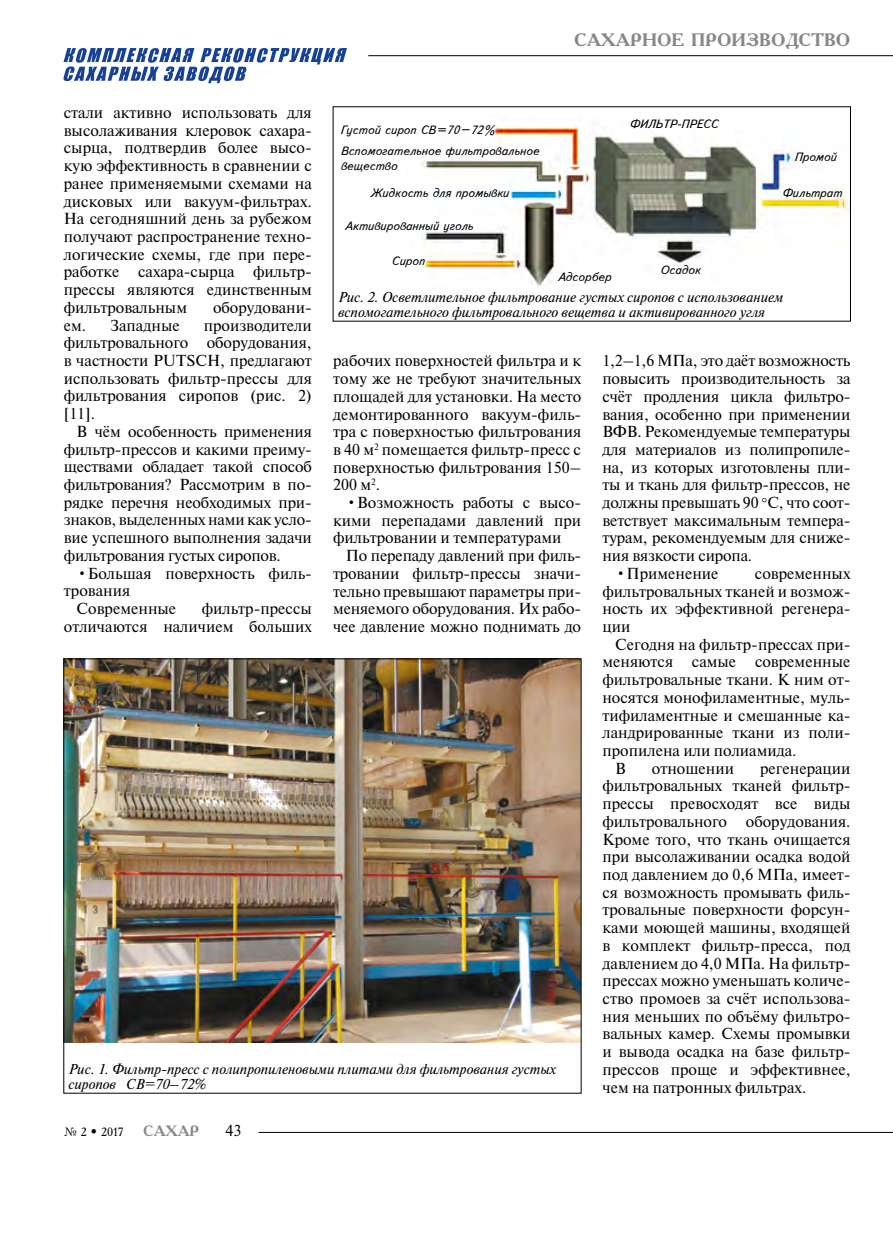
<style>
.page{position:relative;width:893px;height:1234px;background:#fff}
.page>*{position:absolute;margin:0;border:0;box-sizing:border-box;transform-origin:0 0}
.t1{font:700 18px "Academy";color:#878787}
.t2{font:15px/17.7px "Newton C";color:#000;text-align:justify}
.t3{font:700 15px "Academy C";color:#878787}
.t4{font:italic 13.5px/15px "Newton C";color:#000}
.t5{font:italic 12px/21.8px "Text";color:#000}
.t6{font:12px "Academy C";color:#000}
.s1{font-family:"Times New Roman"}
</style>
<div class="page">
<hr style="left:368px;top:55px;width:525px;height:1px;background:#000">
<hr style="left:259px;top:1131px;width:634px;height:1px;background:#000">
<svg style="left:64px;top:48px;width:283px;height:35px"></svg>
<img style="left:421px;top:122px;width:428px;height:165px">
<img style="left:65px;top:660px;width:514px;height:381px">
<p class="t1" style="left:574px;top:28px;width:278px">САХАРНОЕ ПРОИЗВОДСТВО</p>
<p class="t2" style="left:64px;top:104px;width:250px">стали активно использовать для высолаживания клеровок сахара&shy;сырца, подтвердив более высо&shy;кую эффективность в сравнении с ранее применяемыми схемами на дисковых или вакуум-фильтрах.<br>На сегодняшний день за рубежом получают распространение техно&shy;логические схемы, где при пере&shy;работке сахара-сырца фильтр&shy;прессы являются единственным фильтровальным</p>
<p class="t5" style="left:630px;top:113px;width:90px">ФИЛЬТР-ПРЕСС</p>
<p class="t5" style="left:340px;top:118px;width:200px">Густой сироп СВ=70–72%<br>Вспомогательное фильтровальное</p>
<p class="t5" style="left:340px;top:155px;width:58px">вещество</p>
<p class="t5" style="left:370px;top:182px;width:141px">Жидкость для промывки</p>
<p class="t5" style="left:345px;top:215px;width:130px">Активированный уголь</p>
<p class="t5" style="left:391px;top:250px;width:35px">Сироп</p>
<p class="t5" style="left:794px;top:146px;width:44px">Промой</p>
<p class="t5" style="left:782px;top:182px;width:61px">Фильтрат</p>
<p class="t5" style="left:660px;top:258px;width:42px">Осадок</p>
<p class="t5" style="left:558px;top:266px;width:55px">Адсорбер</p>
<p class="t4" style="left:338px;top:289px;width:447px">Рис. 2. Осветлительное фильтрование густых сиропов с использованием вспомогательного фильтровального вещетва и активированного угля</p>
<p class="t2" style="left:213px;top:298px;width:100px">оборудовани-</p>
<p class="t2" style="left:64px;top:316px;width:117px">ем. Западные</p>
<p class="t2" style="left:64px;top:316px;width:250px;text-indent:140px">производители фильтровального оборудования, в частности PUTSCH, предлагают использовать фильтр-прессы для фильтрования сиропов (рис. 2) [11].</p>
<p class="t2" style="left:64px;top:422px;width:250px;text-indent:13px">В чём особенность применения фильтр-прессов и какими преиму&shy;ществами обладает такой способ фильтрования? Рассмотрим в по&shy;рядке перечня необходимых при&shy;знаков, выделенных нами как усло&shy;вие успешного выполнения задачи фильтрования густых сиропов.</p>
<p class="t2" style="left:77px;top:564px;width:237px">•Большая поверхность филь-</p>
<p class="t2" style="left:64px;top:582px;width:68px">трования</p>
<p class="t2" style="left:77px;top:599px;width:101px">Современные</p>
<p class="t2" style="left:602px;top:352px;width:250px">1,2–1,6 МПа, это даёт возможность повысить производительность за счёт продления цикла фильтро&shy;вания, особенно при применении ВФВ. Рекомендуемые температуры для материалов из полипропиле&shy;на, из которых изготовлены пли&shy;ты и ткань для фильтр-прессов, не должны превышать 90 <span class="s1">°</span>С, что соот&shy;ветствует максимальным темпера&shy;турам, рекомендуемым для сниже&shy;ния вязкости сиропа.</p>
<p class="t2" style="left:615px;top:564px;width:105px">•Применение</p>
<p class="t2" style="left:333px;top:352px;width:250px">рабочих поверхностей фильтра и к тому же не требуют значительных площадей для установки. На место демонтированного вакуум-филь&shy;тра с поверхностью фильтрования в 40 м<sup>2</sup> помещается фильтр-пресс с поверхностью фильтрования 150– 200 м<sup>2</sup>.</p>
<p class="t2" style="left:333px;top:493px;width:250px;text-indent:13px">•Возможность работы с высо&shy;кими перепадами давлений при фильтровании и температурами</p>
<p class="t2" style="left:333px;top:547px;width:250px;text-indent:13px">По перепаду давлений при филь&shy;тровании фильтр-прессы значи&shy;тельно превышают параметры при&shy;меняемого оборудования. Их рабо&shy;чее давление можно поднимать до</p>
<p class="t2" style="left:602px;top:564px;width:250px;text-indent:152px">современных фильтровальных тканей и возмож&shy;ность их эффективной регенера&shy;ции</p>
<p class="t2" style="left:615px;top:635px;width:237px">Сегодня на фильтр-прессах при-</p>
<p class="t2" style="left:602px;top:653px;width:250px">меняются самые современные</p>
<p class="t2" style="left:602px;top:670px;width:250px">фильтровальные ткани. К ним от-</p>
<p class="t2" style="left:602px;top:688px;width:250px">носятся монофиламентные, муль-</p>
<p class="t2" style="left:602px;top:706px;width:250px">тифиламентные и смешанные ка-</p>
<p class="t2" style="left:602px;top:724px;width:250px">ландрированные ткани из поли-</p>
<p class="t2" style="left:602px;top:741px;width:196px">пропилена или полиамида.</p>
<p class="t2" style="left:615px;top:759px;width:12px">В</p>
<p class="t2" style="left:652px;top:759px;width:84px">отношении</p>
<p class="t2" style="left:64px;top:599px;width:250px;text-align:right">фильтр-прессы<br>отличаются наличием больших</p>
<p class="t2" style="left:602px;top:759px;width:250px;text-indent:158px">регенерации фильтровальных тканей фильтр&shy;прессы превосходят все виды фильтровального</p>
<p class="t2" style="left:602px;top:812px;width:250px;text-indent:143px">оборудования.<br>Кроме того, что ткань очищается при высолаживании осадка водой под давлением до 0,6 МПа, имеет&shy;ся возможность промывать филь&shy;тровальные поверхности форсун&shy;ками моющей машины, входящей в комплект фильтр-пресса, под давлением до 4,0 МПа. На фильтр&shy;прессах можно уменьшать количе&shy;ство промоев за счёт использова&shy;ния меньших по объёму фильтро&shy;вальных камер. Схемы промывки и вывода осадка на базе фильтр&shy;прессов проще и эффективнее, чем на патронных фильтрах.</p>
<p class="t4" style="left:68px;top:1061px;width:489px">Рис. 1. Фильтр-пресс с полипропиленовыми плитами для фильтрования густых сиропов СВ=70–72%</p>
<p class="t6" style="left:64px;top:1123px;width:62px">№ 2 • 2017</p>
<p class="t3" style="left:143px;top:1120px;width:57px">САХАР</p>
<p class="t2" style="left:225px;top:1121px;width:17px">43</p>
</div>
